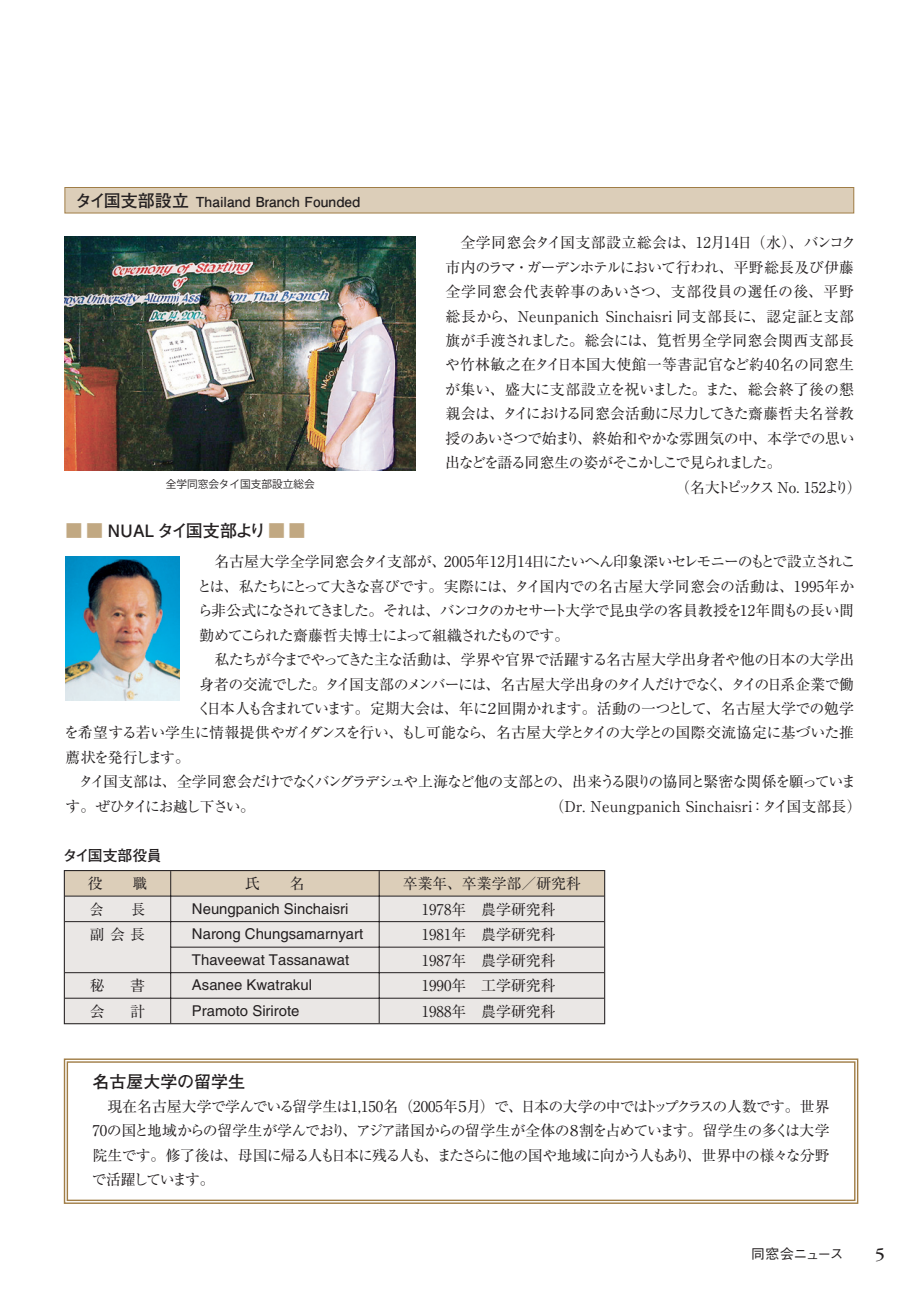
<style>
.page{position:relative;width:919px;height:1289px;background:#fff}
.page>*{position:absolute;margin:0;border:0;box-sizing:border-box;transform-origin:0 0}
.t1{font:18px "ITC Garamond Std";color:#231f20}
.t2{font:16.95px "Futo Go B101 Pro Bold 90 msp RKSJ H";color:#231f20}
.t3{font:14.85px/24.5px "Ryumin Pro Regular 90 msp RKSJ H";letter-spacing:-.025em;color:#231f20;text-align:justify}
.t4{font:14.85px "Ryumin Pro Regular 90 msp RKSJ H";letter-spacing:.01em;color:#231f20}
.t5{font:14.85px "Helvetica LT Std";color:#231f20}
.t6{font:14.85px "Ryumin Pro Regular 90 msp RKSJ H";color:#231f20}
.t7{font:14.85px "Ryumin Pro Regular 90 msp RKSJ H";letter-spacing:-.085em;color:#231f20}
.t8{font:14.85px "Ryumin Pro Regular 90 msp RKSJ H";letter-spacing:-.055em;color:#231f20}
.t9{font:14.85px "Ryumin Pro Regular 90 msp RKSJ H";letter-spacing:-.045em;color:#231f20}
.t10{font:14.85px "Ryumin Pro Regular 90 msp RKSJ H";letter-spacing:-.05em;color:#231f20}
.t11{font:14.85px "Ryumin Pro Regular 90 msp RKSJ H";letter-spacing:.02em;color:#231f20}
.t12{font:14.85px "Ryumin Pro Regular 90 msp RKSJ H";letter-spacing:.015em;color:#231f20}
.t13{font:14.85px "Ryumin Pro Regular 90 msp RKSJ H";letter-spacing:.005em;color:#231f20}
.t14{font:14.85px "Ryumin Pro Regular 90 msp RKSJ H";letter-spacing:.04em;color:#231f20}
.t15{font:14.85px "Ryumin Pro Regular 90 msp RKSJ H";letter-spacing:-.115em;color:#231f20}
.t16{font:14.85px "Ryumin Pro Regular 90 msp RKSJ H";letter-spacing:-.22em;color:#231f20}
.t17{font:14.85px "Ryumin Pro Regular 90 msp RKSJ H";letter-spacing:-.13em;color:#231f20}
.t18{font:14.85px "Ryumin Pro Regular 90 msp RKSJ H";letter-spacing:-.09em;color:#231f20}
.t19{font:14.85px "Futo Go B101 Pro Bold 90 msp RKSJ H";letter-spacing:-.02em;color:#231f20}
.t20{font:14.85px "Ryumin Pro Regular 90 msp RKSJ H";letter-spacing:-.025em;color:#231f20;scale:.92 1}
.t21{font:13.8px "Futo Go B101 Pro Bold 90 msp RKSJ H";color:#231f20}
.t22{font:13.8px "Gothic BBB Pro Medium 90 msp RKSJ H";letter-spacing:-.065em;color:#231f20}
.t23{font:10.65px "Koz Go Std Regular 90 msp RKSJ H";color:#231f20}
.s1{font-size:16.95px}
.s2{color:#c1a882}
</style>
<div class="page">
<div style="left:65px;top:187px;width:788px;height:26px;background:#dcceb9"></div>
<div style="left:65px;top:187px;width:789px;height:26px;border:1px solid #a07d46"></div>
<img style="left:66px;top:556px;width:113px;height:145px">
<hr style="left:64px;top:1023px;width:315px;height:1px;background:#231f20">
<hr style="left:379px;top:1023px;width:226px;height:1px;background:#231f20">
<svg style="left:64px;top:870px;width:541px;height:153px"></svg>
<svg style="left:63px;top:1058px;width:796px;height:146px"></svg>
<img style="left:65px;top:236px;width:350px;height:234px">
<p class="t21" style="left:75px;top:197px;width:287px"><span class="s1">タイ国支部設立</span> Thailand Branch Founded</p>
<p class="t23" style="left:166px;top:479px;width:150px">全学同窓会タイ国支部設立総会</p>
<p class="t4" style="left:460px;top:237px;width:397px">全学同窓会タイ国支部設立総会は、12月14日（水）、バンコク</p>
<p class="t10" style="left:445px;top:261px;width:410px">市内のラマ・ガーデンホテルにおいて行われ、平野総長及び伊藤</p>
<p class="t14" style="left:445px;top:286px;width:410px">全学同窓会代表幹事のあいさつ、支部役員の選任の後、平野</p>
<p class="t4" style="left:445px;top:310px;width:410px">総長から、Neunpanich Sinchaisri 同支部長に、認定証と支部</p>
<p class="t12" style="left:445px;top:335px;width:410px">旗が手渡されました。総会には、筧哲男全学同窓会関西支部長</p>
<p class="t11" style="left:445px;top:359px;width:410px">や竹林敏之在タイ日本国大使館一等書記官など約40名の同窓生</p>
<p class="t13" style="left:445px;top:384px;width:410px">が集い、盛大に支部設立を祝いました。また、総会終了後の懇</p>
<p class="t3" style="left:445px;top:403px;width:410px">親会は、タイにおける同窓会活動に尽力してきた齋藤哲夫名誉教</p>
<p class="t3" style="left:445px;top:428px;width:410px">授のあいさつで始まり、終始和やかな雰囲気の中、本学での思い</p>
<p class="t15" style="left:445px;top:457px;width:338px">出などを語る同窓生の姿がそこかしこで見られました。</p>
<p class="t16" style="left:675px;top:481px;width:188px">（名大トピックス No．152より）</p>
<p class="t2" style="left:66px;top:524px;width:241px"><span class="s2">■ ■</span> NUAL タイ国支部より<span class="s2">■ ■</span></p>
<p class="t3" style="left:197px;top:551px;width:660px;text-indent:17px">名古屋大学全学同窓会タイ支部が、2005年12月14日にたいへん印象深いセレモニーのもとで設立されことは、私たちにとって大きな喜びです。実際には、タイ国内での名古屋大学同窓会の活動は、1995年から非公式になされてきました。それは、バンコクのカセサート大学で昆虫学の客員教授を12年間もの長い間勤めてこられた齋藤哲夫博士によって組織されたものです。</p>
<p class="t3" style="left:214px;top:649px;width:641px">私たちが今までやってきた主な活動は、学界や官界で活躍する名古屋大学出身者や他の日本の大学出</p>
<p class="t8" style="left:199px;top:678px;width:656px">身者の交流でした。タイ国支部のメンバーには、名古屋大学出身のタイ人だけでなく、タイの日系企業で働</p>
<p class="t9" style="left:197px;top:702px;width:658px">く日本人も含まれています。定期大会は、年に２回開かれます。活動の一つとして、名古屋大学での勉学</p>
<p class="t3" style="left:64px;top:722px;width:791px">を希望する若い学生に情報提供やガイダンスを行い、もし可能なら、名古屋大学とタイの大学との国際交流協定に基づいた推</p>
<p class="t18" style="left:66px;top:751px;width:126px">薦状を発行します。</p>
<p class="t7" style="left:79px;top:776px;width:778px">タイ国支部は、全学同窓会だけでなくバングラデシュや上海など他の支部との、出来うる限りの協同と緊密な関係を願っていま</p>
<p class="t17" style="left:65px;top:800px;width:191px">す。ぜひタイにお越し下さい。</p>
<p class="t4" style="left:549px;top:800px;width:314px">（Dr. Neungpanich Sinchaisri：タイ国支部長）</p>
<p class="t19" style="left:62px;top:849px;width:101px">タイ国支部役員</p>
<p class="t3" style="left:88px;top:873px;width:61px">役　　職</p>
<p class="t3" style="left:245px;top:873px;width:61px">氏　　名</p>
<p class="t6" style="left:403px;top:877px;width:180px">卒業年、卒業学部／研究科</p>
<p class="t20" style="left:90px;top:903px;width:62px">会　 長</p>
<p class="t5" style="left:192px;top:902px;width:158px">Neungpanich Sinchaisri</p>
<p class="t6" style="left:421px;top:903px;width:135px">1978年　農学研究科</p>
<p class="t3" style="left:90px;top:924px;width:57px">副会長</p>
<p class="t5" style="left:192px;top:928px;width:173px">Narong Chungsamarnyart</p>
<p class="t6" style="left:421px;top:928px;width:135px">1981年　農学研究科</p>
<p class="t5" style="left:192px;top:953px;width:159px">Thaveewat Tassanawat</p>
<p class="t6" style="left:421px;top:954px;width:135px">1987年　農学研究科</p>
<p class="t3" style="left:90px;top:975px;width:57px">秘　 書</p>
<p class="t5" style="left:192px;top:979px;width:121px">Asanee Kwatrakul</p>
<p class="t6" style="left:421px;top:979px;width:135px">1990年　工学研究科</p>
<p class="t3" style="left:90px;top:1000px;width:57px">会　 計</p>
<p class="t5" style="left:192px;top:1004px;width:109px">Pramoto Sirirote</p>
<p class="t6" style="left:421px;top:1005px;width:135px">1988年　農学研究科</p>
<p class="t2" style="left:92px;top:1075px;width:154px">名古屋大学の留学生</p>
<p class="t3" style="left:92px;top:1096px;width:739px;text-indent:16px">現在名古屋大学で学んでいる留学生は1,150名（2005年５月）で、日本の大学の中ではトップクラスの人数です。世界70の国と地域からの留学生が学んでおり、アジア諸国からの留学生が全体の８割を占めています。留学生の多くは大学院生です。修了後は、母国に帰る人も日本に残る人も、またさらに他の国や地域に向かう人もあり、世界中の様々な分野で活躍しています。</p>
<p class="t22" style="left:751px;top:1248px;width:94px">同窓会ニュース</p>
<p class="t1" style="left:875px;top:1242px;width:11px">5</p>
</div>
